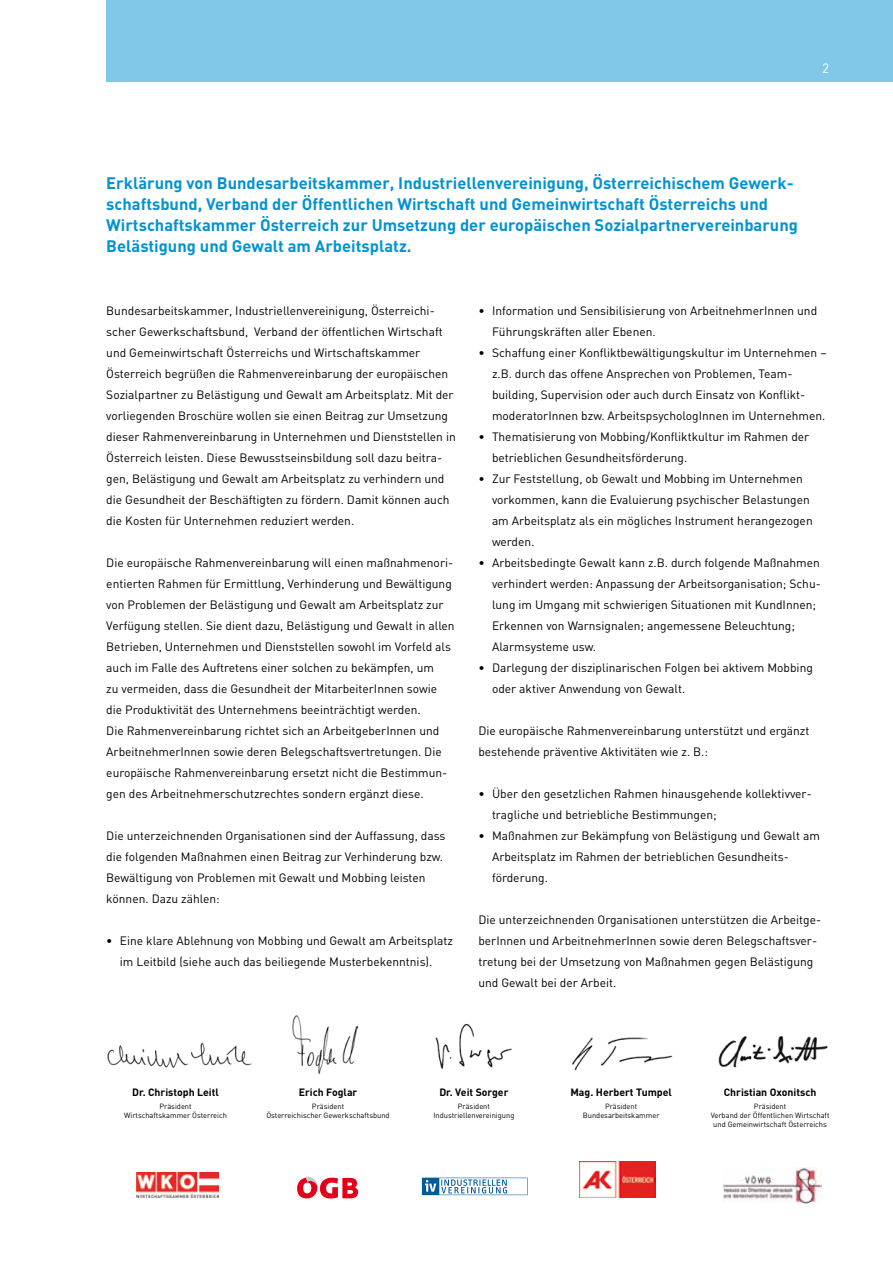
<style>
.page{position:relative;width:893px;height:1263px;background:#fff}
.page>*{position:absolute;margin:0;border:0;box-sizing:border-box;transform-origin:0 0}
.t1{font:700 16.5px/21px "DIN";color:#0093d1}
.t2{font:13.5px "DIN";color:#fff}
.t3{font:12px/21px "DIN";color:#000}
.t4{font:700 10.5px "DIN";color:#000}
.t5{font:7.5px/9px "DIN";color:#000;text-align:center}
</style>
<div class="page">
<div style="left:106px;top:0;width:787px;height:81px;background:#7fc8e8"></div>
<img style="left:580px;top:1162px;width:75px;height:36px">
<img style="left:572px;top:1037px;width:101px;height:34px">
<img style="left:435px;top:1023px;width:77px;height:46px">
<svg style="left:421px;top:1177px;width:107px;height:19px"></svg>
<img style="left:292px;top:1015px;width:65px;height:59px">
<svg style="left:297px;top:1176px;width:61px;height:22px"></svg>
<img style="left:718px;top:1035px;width:110px;height:33px">
<img style="left:723px;top:1167px;width:98px;height:37px">
<img style="left:107px;top:1042px;width:145px;height:26px">
<img style="left:136px;top:1172px;width:83px;height:26px">
<p class="t2" style="left:822px;top:60px;width:9px">2</p>
<p class="t1" style="left:106px;top:172px;width:693px">Erklärung von Bundesarbeitskammer, Industriellenvereinigung, Österreichischem Gewerk&shy;schaftsbund, Verband der Öffentlichen Wirtschaft und Gemeinwirtschaft Österreichs und Wirtschaftskammer Österreich zur Umsetzung der europäischen Sozialpartnervereinbarung Belästigung und Gewalt am Arbeitsplatz.</p>
<p class="t3" style="left:106px;top:300px;width:351px">Bundesarbeitskammer, Industriellenvereinigung, Österreichi&shy;scher Gewerkschaftsbund, Verband der öffentlichen Wirtschaft und Gemeinwirtschaft Österreichs und Wirtschaftskammer Österreich begrüßen die Rahmenvereinbarung der europäischen Sozialpartner zu Belästigung und Gewalt am Arbeitsplatz. Mit der vorliegenden Broschüre wollen sie einen Beitrag zur Umsetzung dieser Rahmenvereinbarung in Unternehmen und Dienststellen in Österreich leisten. Diese Bewusstseinsbildung soll dazu beitra&shy;gen, Belästigung und Gewalt am Arbeitsplatz zu verhindern und die Gesundheit der Beschäftigten zu fördern. Damit können auch die Kosten für Unternehmen reduziert werden.</p>
<p class="t3" style="left:106px;top:552px;width:350px">Die europäische Rahmenvereinbarung will einen maßnahmenori&shy;entierten Rahmen für Ermittlung, Verhinderung und Bewältigung von Problemen der Belästigung und Gewalt am Arbeitsplatz zur Verfügung stellen. Sie dient dazu, Belästigung und Gewalt in allen Betrieben, Unternehmen und Dienststellen sowohl im Vorfeld als auch im Falle des Auftretens einer solchen zu bekämpfen, um<br>zu vermeiden, dass die Gesundheit der MitarbeiterInnen sowie die Produktivität des Unternehmens beeinträchtigt werden.<br>Die Rahmenvereinbarung richtet sich an ArbeitgeberInnen und ArbeitnehmerInnen sowie deren Belegschaftsvertretungen. Die europäische Rahmenvereinbarung ersetzt nicht die Bestimmun&shy;gen des Arbeitnehmerschutzrechtes sondern ergänzt diese.</p>
<p class="t3" style="left:106px;top:825px;width:341px">Die unterzeichnenden Organisationen sind der Auffassung, dass die folgenden Maßnahmen einen Beitrag zur Verhinderung bzw.<br>Bewältigung von Problemen mit Gewalt und Mobbing leisten können. Dazu zählen:</p>
<p class="t3" style="left:106px;top:930px;width:348px;text-align:center">• Eine klare Ablehnung von Mobbing und Gewalt am Arbeitsplatz im Leitbild (siehe auch das beiliegende Musterbekenntnis).</p>
<p class="t3" style="left:492px;top:300px;width:327px;text-indent:-14px">• Information und Sensibilisierung von ArbeitnehmerInnen und<br>Führungskräften aller Ebenen.</p>
<p class="t3" style="left:492px;top:342px;width:336px;text-indent:-14px">• Schaffung einer Konfliktbewältigungskultur im Unternehmen – z.B. durch das offene Ansprechen von Problemen, Team&shy;building, Supervision oder auch durch Einsatz von Konflikt&shy;moderatorInnen bzw. ArbeitspsychologInnen im Unternehmen.</p>
<p class="t3" style="left:492px;top:426px;width:319px;text-indent:-14px">• Thematisierung von Mobbing/Konfliktkultur im Rahmen der betrieblichen Gesundheitsförderung.</p>
<p class="t3" style="left:492px;top:468px;width:322px;text-indent:-14px">• Zur Feststellung, ob Gewalt und Mobbing im Unternehmen vorkommen, kann die Evaluierung psychischer Belastungen am Arbeitsplatz als ein mögliches Instrument herangezogen werden.</p>
<p class="t3" style="left:492px;top:552px;width:330px;text-indent:-14px">• Arbeitsbedingte Gewalt kann z.B. durch folgende Maßnahmen verhindert werden: Anpassung der Arbeitsorganisation; Schu&shy;lung im Umgang mit schwierigen Situationen mit KundInnen; Erkennen von Warnsignalen; angemessene Beleuchtung; Alarmsysteme usw.</p>
<p class="t3" style="left:492px;top:657px;width:322px;text-indent:-14px">• Darlegung der disziplinarischen Folgen bei aktivem Mobbing oder aktiver Anwendung von Gewalt.</p>
<p class="t3" style="left:478px;top:720px;width:333px">Die europäische Rahmenvereinbarung unterstützt und ergänzt bestehende präventive Aktivitäten wie z. B.:</p>
<p class="t3" style="left:492px;top:783px;width:321px;text-indent:-14px">• Über den gesetzlichen Rahmen hinausgehende kollektivver&shy;tragliche und betriebliche Bestimmungen;</p>
<p class="t3" style="left:492px;top:825px;width:329px;text-indent:-14px">• Maßnahmen zur Bekämpfung von Belästigung und Gewalt am<br>Arbeitsplatz im Rahmen der betrieblichen Gesundheits&shy;förderung.</p>
<p class="t3" style="left:478px;top:909px;width:344px">Die unterzeichnenden Organisationen unterstützen die Arbeitge&shy;berInnen und ArbeitnehmerInnen sowie deren Belegschaftsver&shy;tretung bei der Umsetzung von Maßnahmen gegen Belästigung und Gewalt bei der Arbeit.</p>
<p class="t4" style="left:132px;top:1085px;width:88px">Dr. Christoph Leitl</p>
<p class="t5" style="left:124px;top:1102px;width:104px">Präsident<br>Wirtschaftskammer Österreich</p>
<p class="t4" style="left:299px;top:1085px;width:60px">Erich Foglar</p>
<p class="t5" style="left:266px;top:1102px;width:125px">Präsident<br>Österreichischer Gewerkschaftsbund</p>
<p class="t4" style="left:439px;top:1085px;width:71px">Dr. Veit Sorger</p>
<p class="t5" style="left:433px;top:1102px;width:82px">Präsident<br>Industriellenvereinigung</p>
<p class="t4" style="left:570px;top:1085px;width:103px">Mag. Herbert Tumpel</p>
<p class="t5" style="left:583px;top:1102px;width:78px">Präsident<br>Bundesarbeitskammer</p>
<p class="t4" style="left:724px;top:1085px;width:94px">Christian Oxonitsch</p>
<p class="t5" style="left:711px;top:1102px;width:120px">Präsident<br>Verband der Öffentlichen Wirtschaft und Gemeinwirtschaft Österreichs</p>
</div>
